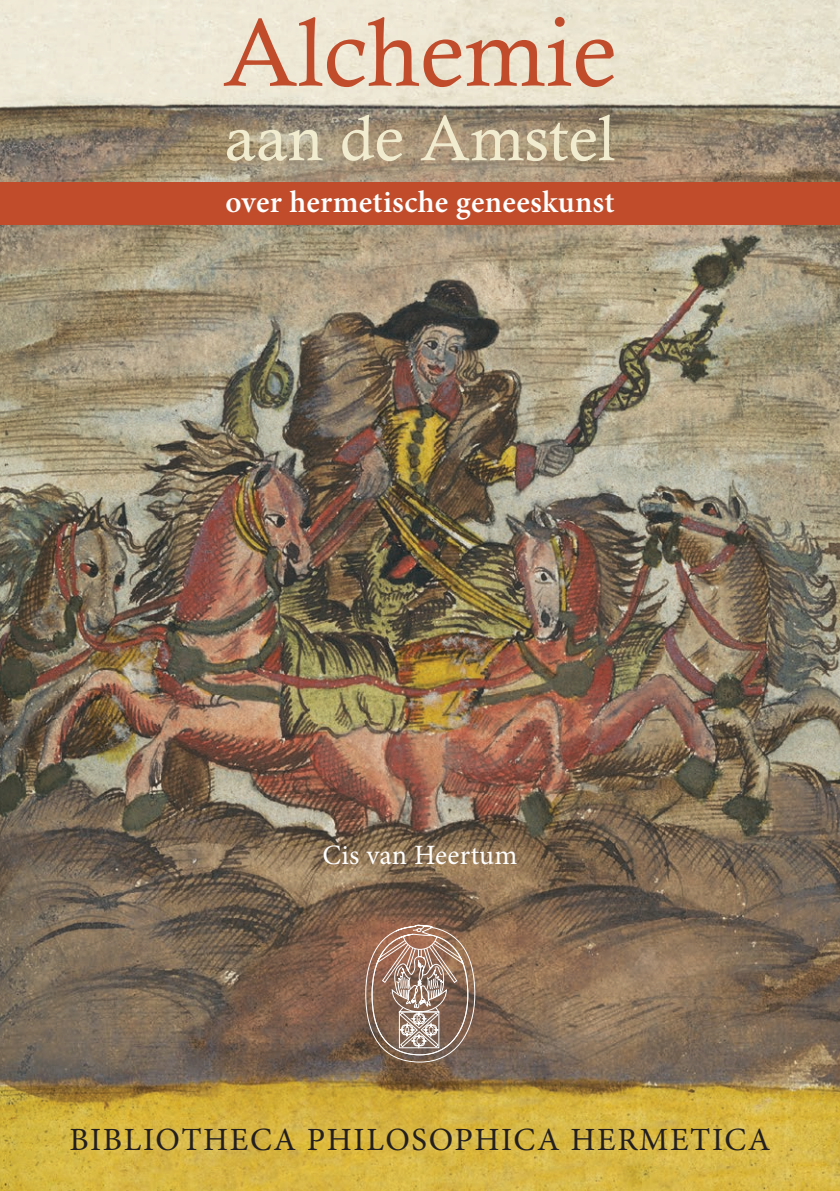
<style>
.page{position:relative;width:840px;height:1191px;background:#fff}
.page>*{position:absolute;margin:0;border:0;box-sizing:border-box;transform-origin:0 0}
.t1{font:96px "Calisto";color:#c04c2b}
.t2{font:64px "Calisto";color:#f1ebd0}
.t3{font:32.4px "Minion Pro";letter-spacing:.05em;color:#231f20}
.t4{font:600 31px "Minion Pro";letter-spacing:.01em;color:#fff}
.t5{font:28px "Minion Pro";letter-spacing:.01em;color:#fff}
</style>
<div class="page">
<img style="left:1px;top:0;width:838px;height:1191px">
<div style="left:0;top:182px;width:839px;height:43px;background:#c04c2b"></div>
<hr style="left:0;top:0;width:1px;height:1191px;background:#f1ebd0">
<svg style="left:365px;top:924px;width:110px;height:138px;background:#9a7e6e"></svg>
<h1 class="t1" style="left:223px;top:-3px;width:394px">Alchemie</h1>
<h2 class="t2" style="left:224px;top:101px;width:392px">aan de Amstel</h2>
<p class="t4" style="left:225px;top:181px;width:390px">over hermetische geneeskunst</p>
<p class="t5" style="left:322px;top:836px;width:196px">Cis van Heertum</p>
<p class="t3" style="left:69px;top:1117px;width:702px">BIBLIOTHECA PHILOSOPHICA HERMETICA</p>
</div>
